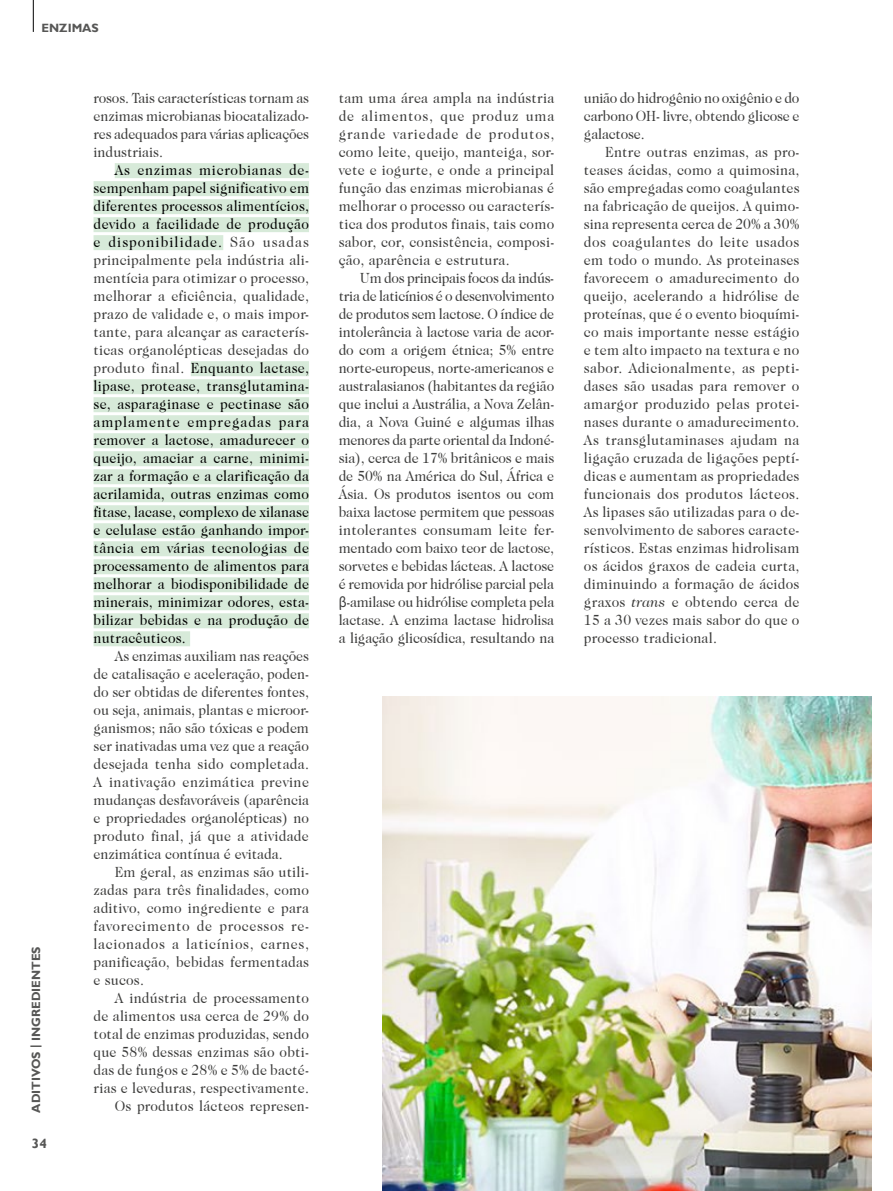
<style>
.page{position:relative;width:893px;height:1191px;background:#fff}
.page>*{position:absolute;margin:0;border:0;box-sizing:border-box;transform-origin:0 0}
.t1{font:15px/18px "Caslon 224 IT Cby BT";letter-spacing:.015em;color:#3c3c3b;text-align:justify;scale:.93 1}
.t2{font:15px/18px "Caslon 224 IT Cby BT";letter-spacing:.015em;color:#000;text-align:justify;scale:.93 1}
.t3{font:700 13.5px "Gill Sans";color:#575756}
.t4{font:700 12px "Gill Sans";color:#575756}
.s1{font-style:inherit}
.s2{color:#3c3c3b}
.s3{font-family:"Myriad Pro"}
.s4{font-style:italic}
</style>
<div class="page">
<div style="left:115px;top:163px;width:194px;height:15px;background:#d7ead9"></div>
<div style="left:94px;top:181px;width:215px;height:15px;background:#d7ead9"></div>
<div style="left:94px;top:199px;width:215px;height:15px;background:#d7ead9"></div>
<div style="left:94px;top:217px;width:215px;height:15px;background:#d7ead9"></div>
<div style="left:94px;top:235px;width:129px;height:15px;background:#d7ead9"></div>
<div style="left:191px;top:361px;width:118px;height:15px;background:#d7ead9"></div>
<div style="left:94px;top:379px;width:215px;height:15px;background:#d7ead9"></div>
<div style="left:94px;top:397px;width:215px;height:15px;background:#d7ead9"></div>
<div style="left:94px;top:415px;width:215px;height:15px;background:#d7ead9"></div>
<div style="left:94px;top:433px;width:215px;height:15px;background:#d7ead9"></div>
<div style="left:94px;top:451px;width:215px;height:15px;background:#d7ead9"></div>
<div style="left:94px;top:469px;width:215px;height:15px;background:#d7ead9"></div>
<div style="left:94px;top:487px;width:215px;height:15px;background:#d7ead9"></div>
<div style="left:94px;top:505px;width:215px;height:15px;background:#d7ead9"></div>
<div style="left:94px;top:523px;width:215px;height:15px;background:#d7ead9"></div>
<div style="left:94px;top:541px;width:215px;height:15px;background:#d7ead9"></div>
<div style="left:94px;top:559px;width:215px;height:15px;background:#d7ead9"></div>
<div style="left:94px;top:577px;width:215px;height:15px;background:#d7ead9"></div>
<div style="left:94px;top:595px;width:215px;height:15px;background:#d7ead9"></div>
<div style="left:94px;top:613px;width:215px;height:15px;background:#d7ead9"></div>
<div style="left:94px;top:631px;width:96px;height:15px;background:#d7ead9"></div>
<img style="left:383px;top:696px;width:489px;height:495px">
<hr style="left:33px;top:0;width:1px;height:32px;background:#000">
<p class="t4" style="left:42px;top:21px;width:59px">ENZIMAS</p>
<p class="t4" style="left:29px;top:1112px;width:167px;rotate:-90deg">ADITIVOS <span class="s1">|</span> INGREDIENTES</p>
<p class="t3" style="left:32px;top:1135px;width:16px">34</p>
<p class="t1" style="left:94px;top:89px;width:233px">rosos. Tais características tornam as enzimas microbianas biocatalizado&shy;res adequados para várias aplicações industriais.</p>
<p class="t2" style="left:94px;top:161px;width:233px;text-indent:21px">As enzimas microbianas de&shy;sempenham papel significativo em diferentes processos alimentícios, devido a facilidade de produção e disponibilidade. <span class="s2">São usadas principalmente pela indústria ali&shy;mentícia para otimizar o processo, melhorar a eficiência, qualidade, prazo de validade e, o mais impor&shy;tante, para alcançar as caracterís&shy;ticas organolépticas desejadas do produto final.</span> Enquanto lactase, lipase, protease, transglutamina&shy;se, asparaginase e pectinase são amplamente empregadas para remover a lactose, amadurecer o queijo, amaciar a carne, minimi&shy;zar a formação e a clarificação da acrilamida, outras enzimas como fitase, lacase, complexo de xilanase e celulase estão ganhando impor&shy;tância em várias tecnologias de processamento de alimentos para melhorar a biodisponibilidade de minerais, minimizar odores, esta&shy;bilizar bebidas e na produção de nutracêuticos.</p>
<p class="t1" style="left:94px;top:647px;width:233px;text-indent:21px">As enzimas auxiliam nas reações de catalisação e aceleração, poden&shy;do ser obtidas de diferentes fontes, ou seja, animais, plantas e microor&shy;ganismos; não são tóxicas e podem ser inativadas uma vez que a reação desejada tenha sido completada.<br>A inativação enzimática previne mudanças desfavoráveis (aparência e propriedades organolépticas) no produto final, já que a atividade enzimática contínua é evitada.</p>
<p class="t1" style="left:94px;top:863px;width:233px;text-indent:21px">Em geral, as enzimas são utili&shy;zadas para três finalidades, como aditivo, como ingrediente e para favorecimento de processos re&shy;lacionados a laticínios, carnes, panificação, bebidas fermentadas e sucos.</p>
<p class="t1" style="left:94px;top:989px;width:233px;text-align:right">A indústria de processamento<br>de alimentos usa cerca de 29% do total de enzimas produzidas, sendo que 58% dessas enzimas são obti&shy;das de fungos e 28% e 5% de bacté&shy;rias e leveduras, respectivamente.<br>Os produtos lácteos represen-</p>
<p class="t1" style="left:339px;top:89px;width:233px">tam uma área ampla na indústria de alimentos, que produz uma grande variedade de produtos, como leite, queijo, manteiga, sor&shy;vete e iogurte, e onde a principal função das enzimas microbianas é melhorar o processo ou caracterís&shy;tica dos produtos finais, tais como sabor, cor, consistência, composi&shy;ção, aparência e estrutura.</p>
<p class="t1" style="left:339px;top:269px;width:233px;text-indent:21px">Um dos principais focos da indús&shy;tria de laticínios é o desenvolvimento de produtos sem lactose. O índice de intolerância à lactose varia de acor&shy;do com a origem étnica; 5% entre norte-europeus, norte-americanos e australasianos (habitantes da região que inclui a Austrália, a Nova Zelân&shy;dia, a Nova Guiné e algumas ilhas menores da parte oriental da Indoné&shy;sia), cerca de 17% britânicos e mais de 50% na América do Sul, África e Ásia. Os produtos isentos ou com baixa lacto se permitem que pessoas intolerantes consumam leite fer&shy;mentado com baixo teor de lactose, sorvetes e bebidas lácteas. A lactose é removida por hidrólise parcial pela <span class="s3">β</span>-amilase ou hidrólise completa pela lactase. A enzima lacta se hidrolisa a ligação glicosídica, resultando na</p>
<p class="t1" style="left:584px;top:89px;width:233px">união do hidrogênio no oxigênio e do carbono OH- livre, obtendo glicose e galactose.</p>
<p class="t1" style="left:584px;top:143px;width:233px;text-indent:21px">Entre outras enzimas, as pro&shy;teases ácidas, como a quimosina, são empregadas como coagulantes na fabricação de queijos. A quimo&shy;sina representa cerca de 20% a 30% dos coagulantes do leite usados em todo o mundo. As proteinases favorecem o amadurecimento do queijo, acelerando a hidrólise de proteínas, que é o evento bioquími&shy;co mais importante nesse estágio e tem alto impacto na textura e no sabor. Adicionalmente, as pepti&shy;dases são usadas para remover o amargor produzido pelas protei&shy;nases durante o amadurecimento.<br>As transglutaminases ajudam na ligação cruzada de ligações peptí&shy;dicas e aumentam as propriedades funcionais dos produtos lácteos.<br>As lipases são utilizadas para o de&shy;senvolvimento de sabores caracte&shy;rísticos. Estas enzimas hidrolisam os ácidos graxos de cadeia curta, diminuindo a formação de ácidos graxos <span class="s4">trans</span> e obtendo cerca de 15 a 30 vezes mais sabor do que o processo tradicional.</p>
</div>
